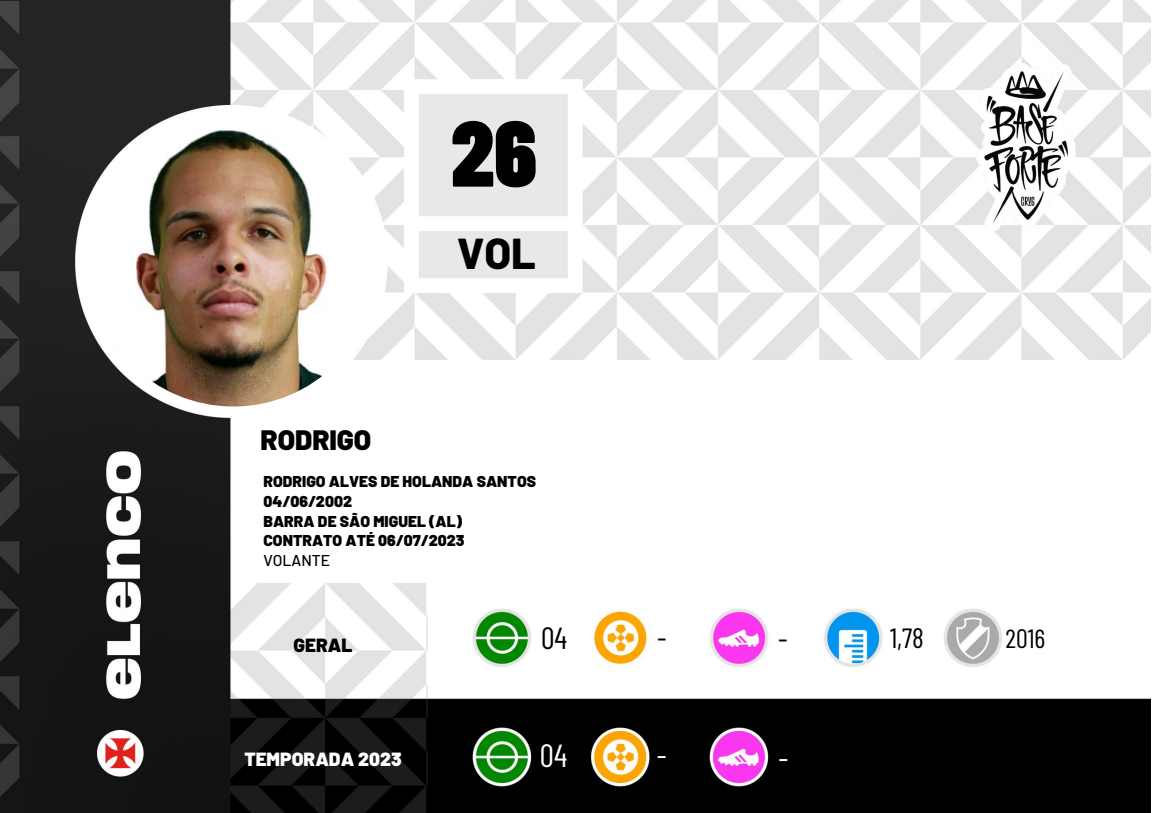
<style>
.page{position:relative;width:1152px;height:813px;background:#fff}
.page>*{position:absolute;margin:0;border:0;box-sizing:border-box;transform-origin:0 0}
.t1{font:900 92.85px "Barlow Condensed";color:#000}
.t2{font:800 43.12px "Barlow";color:#000}
.t3{font:31.8px "Barlow Condensed";color:#fff}
.t4{font:30.38px "Barlow Condensed";color:#000}
.t5{font:900 27.97px "Barlow";color:#000}
.t6{font:27.75px "Barlow Condensed";color:#000}
.t7{font:26.33px "Barlow Condensed";color:#000}
.t8{font:900 19.05px "Barlow";letter-spacing:.005em;color:#fff}
.t9{font:900 19.05px "Barlow";letter-spacing:.005em;color:#000}
.t10{font:900 15.67px/19.6px "Barlow";letter-spacing:.005em;color:#000}
.t11{font:500 15.67px "Barlow";letter-spacing:.005em;color:#000}
</style>
<div class="page">
<img style="left:0;top:0;width:1151px;height:812px">
<img style="left:89px;top:116px;width:289px;height:290px;border-radius:50%">
<img style="left:962px;top:57px;width:127px;height:186px">
<h1 class="t1" style="left:451px;top:94px;width:87px">26</h1>
<h2 class="t2" style="left:457px;top:226px;width:80px">VOL</h2>
<h3 class="t5" style="left:260px;top:421px;width:112px">RODRIGO</h3>
<p class="t10" style="left:263px;top:471px;width:274px">RODRIGO ALVES DE HOLANDA SANTOS<br>04/06/2002<br>BARRA DE SÃO MIGUEL (AL)<br>CONTRATO ATÉ 06/07/2023</p>
<p class="t11" style="left:263px;top:550px;width:68px">VOLANTE</p>
<p class="t9" style="left:293px;top:632px;width:60px">GERAL</p>
<p class="t8" style="left:244px;top:746px;width:159px">TEMPORADA 2023</p>
<h3 class="t4" style="left:541px;top:618px;width:28px">04</h3>
<h3 class="t4" style="left:657px;top:618px;width:11px">-</h3>
<h3 class="t3" style="left:540px;top:735px;width:29px">04</h3>
<h3 class="t3" style="left:657px;top:735px;width:11px">-</h3>
<h3 class="t4" style="left:778px;top:619px;width:11px">-</h3>
<h3 class="t3" style="left:778px;top:737px;width:11px">-</h3>
<h3 class="t6" style="left:890px;top:619px;width:35px">1,78</h3>
<h3 class="t7" style="left:1006px;top:621px;width:41px">2016</h3>
</div>
